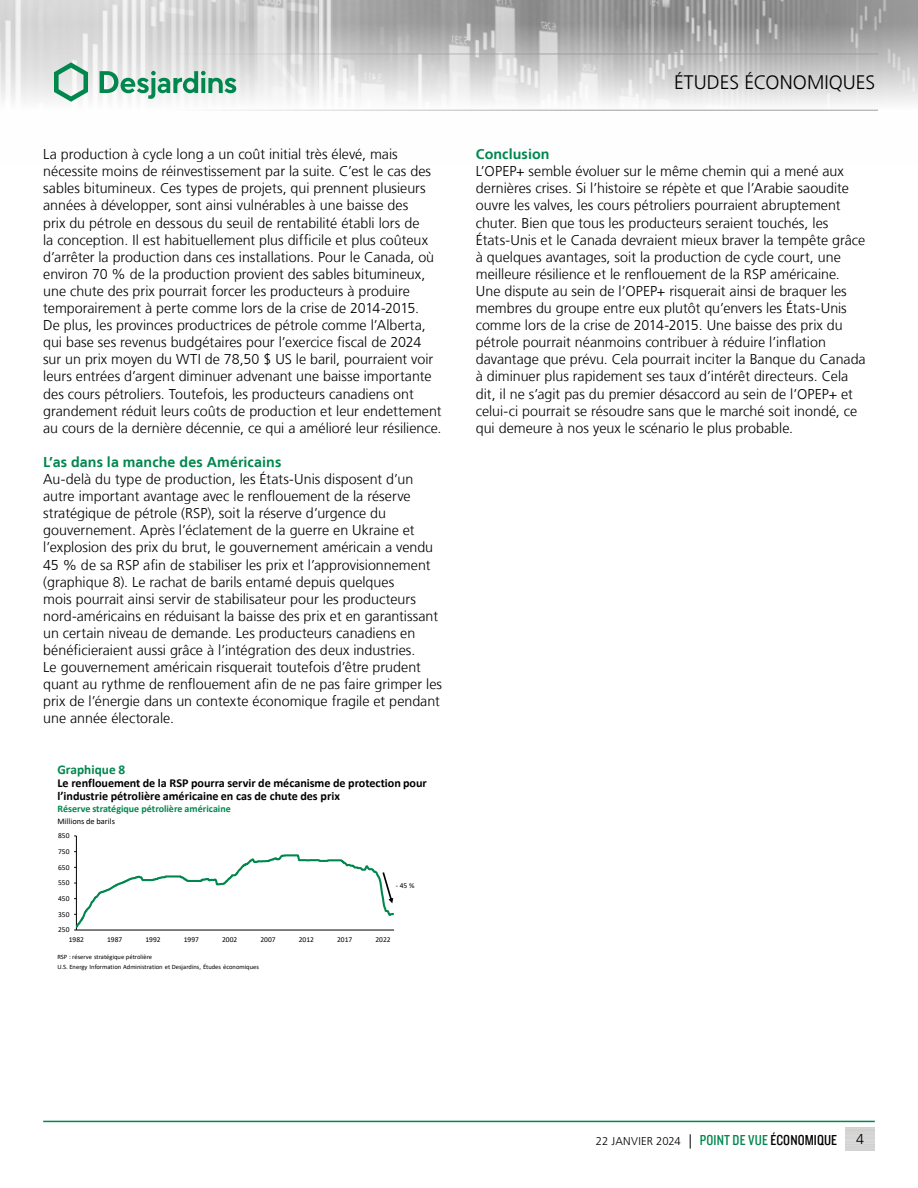
<style>
.page{position:relative;width:918px;height:1188px;background:#fff}
.page>*{position:absolute;margin:0;border:0;box-sizing:border-box;transform-origin:0 0}
.t1{font:300 19.5px "Frutiger LT";color:#000}
.t2{font:300 14.25px/17.1px "Frutiger LT";color:#000}
.t3{font:700 14.25px "Frutiger LT";letter-spacing:.005em;color:#00874e}
.t4{font:700 13.35px "Calibri";color:#00874e}
.t5{font:700 12.15px/13px "Calibri";color:#000}
.t6{font:300 11.25px "Frutiger LT";letter-spacing:.005em;color:#000}
.t7{font:700 10.05px "Calibri";color:#00874e}
.t8{font:8.4px "Calibri";color:#000}
.t9{font:7.5px "Calibri";letter-spacing:-.005em;color:#000}
.t10{font:6.6px/9.8px "Calibri";color:#000}
.s1{font-size:14.25px}
.s2{font-family:"Knockout 29 Junior Ltweight";font-weight:400;font-size:15px;color:#00874e}
.s3{font-family:"Knockout 29 Junior Ltweight";font-weight:400;font-size:15px}
</style>
<div class="page">
<img style="left:0;top:0;width:918px;height:110px">
<hr style="left:0;top:54px;width:878px;height:1px;background:#9d9d9c">
<hr style="left:0;top:110px;width:878px;height:1px;background:#9d9d9c">
<svg style="left:54px;top:62px;width:34px;height:40px"></svg>
<svg style="left:100px;top:71px;width:136px;height:28px"></svg>
<hr style="left:43px;top:1121px;width:832px;height:1px;background:#00874e">
<hr style="left:76px;top:836px;width:1px;height:94px;background:#000">
<svg style="left:74px;top:851px;width:320px;height:80px"></svg>
<p class="t2" style="left:43px;top:146px;width:400px">La production à cycle long a un coût initial très élevé, mais nécessite moins de réinvestissement par la suite. C’est le cas des sables bitumineux. Ces types de projets, qui prennent plusieurs années à développer, sont ainsi vulnérables à une baisse des<br>prix du pétrole en dessous du seuil de rentabilité établi lors de<br>la conception. Il est habituellement plus difficile et plus coûteux d’arrêter la production dans ces installations. Pour le Canada, où environ 70 % de la production provient des sables bitumineux, une chute des prix pourrait forcer les producteurs à produire temporairement à perte comme lors de la crise de 2014-2015.<br>De plus, les provinces productrices de pétrole comme l’Alberta, qui base ses revenus budgétaires pour l’exercice fiscal de 2024 sur un prix moyen du WTI de 78,50 $ US le baril, pourraient voir leurs entrées d’argent diminuer advenant une baisse importante des cours pétroliers. Toutefois, les producteurs canadiens ont grandement réduit leurs coûts de production et leur endettement au cours de la dernière décennie, ce qui a amélioré leur résilience.</p>
<p class="t3" style="left:43px;top:454px;width:240px">L’as dans la manche des Américains</p>
<p class="t2" style="left:43px;top:471px;width:400px">Au-delà du type de production, les États-Unis disposent d’un autre important avantage avec le renflouement de la réserve stratégique de pétrole (RSP), soit la réserve d’urgence du gouvernement. Après l’éclatement de la guerre en Ukraine et l’explosion des prix du brut, le gouvernement américain a vendu 45 % de sa RSP afin de stabiliser les prix et l’approvisionnement (graphique 8). Le rachat de barils entamé depuis quelques<br>mois pourrait ainsi servir de stabilisateur pour les producteurs nord‑américains en réduisant la baisse des prix et en garantissant un certain niveau de demande. Les producteurs canadiens en bénéficieraient aussi grâce à l’intégration des deux industries.<br>Le gouvernement américain risquerait toutefois d’être prudent quant au rythme de renflouement afin de ne pas faire grimper les prix de l’énergie dans un contexte économique fragile et pendant une année électorale.</p>
<p class="t4" style="left:57px;top:760px;width:69px">Graphique 8</p>
<p class="t5" style="left:57px;top:776px;width:371px">Le renflouement de la RSP pourra servir de mécanisme de protection pour l’industrie pétrolière américaine en cas de chute des prix</p>
<p class="t7" style="left:57px;top:802px;width:175px">Réserve stratégique pétrolière américaine</p>
<p class="t8" style="left:57px;top:816px;width:59px">Millions de barils</p>
<p class="t9" style="left:58px;top:831px;width:13px">850</p>
<p class="t9" style="left:58px;top:846px;width:13px">750</p>
<p class="t9" style="left:58px;top:862px;width:13px">650</p>
<p class="t9" style="left:58px;top:878px;width:13px">550</p>
<p class="t9" style="left:58px;top:893px;width:13px">450</p>
<p class="t9" style="left:58px;top:909px;width:13px">350</p>
<p class="t9" style="left:58px;top:925px;width:13px">250</p>
<p class="t9" style="left:396px;top:880px;width:20px">- 45 %</p>
<p class="t9" style="left:69px;top:934px;width:17px">1982</p>
<p class="t9" style="left:107px;top:934px;width:17px">1987</p>
<p class="t9" style="left:146px;top:934px;width:17px">1992</p>
<p class="t9" style="left:184px;top:934px;width:17px">1997</p>
<p class="t9" style="left:222px;top:934px;width:17px">2002</p>
<p class="t9" style="left:261px;top:934px;width:17px">2007</p>
<p class="t9" style="left:299px;top:934px;width:17px">2012</p>
<p class="t9" style="left:337px;top:934px;width:17px">2017</p>
<p class="t9" style="left:375px;top:934px;width:17px">2022</p>
<p class="t10" style="left:58px;top:952px;width:203px">RSP : réserve stratégique pétrolière<br>U.S. Energy Information Administration et Desjardins, Études économiques</p>
<h1 class="t1" style="left:674px;top:72px;width:203px">ÉTUDES ÉCONOMIQUES</h1>
<p class="t3" style="left:476px;top:146px;width:75px">Conclusion</p>
<p class="t2" style="left:476px;top:163px;width:391px">L’OPEP+ semble évoluer sur le même chemin qui a mené aux dernières crises. Si l’histoire se répète et que l’Arabie saoudite ouvre les valves, les cours pétroliers pourraient abruptement chuter. Bien que tous les producteurs seraient touchés, les États-Unis et le Canada devraient mieux braver la tempête grâce à quelques avantages, soit la production de cycle court, une meilleure résilience et le renflouement de la RSP américaine.<br>Une dispute au sein de l’OPEP+ risquerait ainsi de braquer les membres du groupe entre eux plutôt qu’envers les États-Unis comme lors de la crise de 2014-2015. Une baisse des prix du pétrole pourrait néanmoins contribuer à réduire l’inflation davantage que prévu. Cela pourrait inciter la Banque du Canada à diminuer plus rapidement ses taux d’intérêt directeurs. Cela dit, il ne s’agit pas du premier désaccord au sein de l’OPEP+ et celui-ci pourrait se résoudre sans que le marché soit inondé, ce qui demeure à nos yeux le scénario le plus probable.</p>
<p class="t6" style="left:596px;top:1135px;width:243px">22 JANVIER 2024 <span class="s1">|</span> <span class="s2">POINT DE VUE</span> <span class="s3">ÉCONOMIQUE</span></p>
<p class="t2" style="left:856px;top:1131px;width:9px">4</p>
</div>
